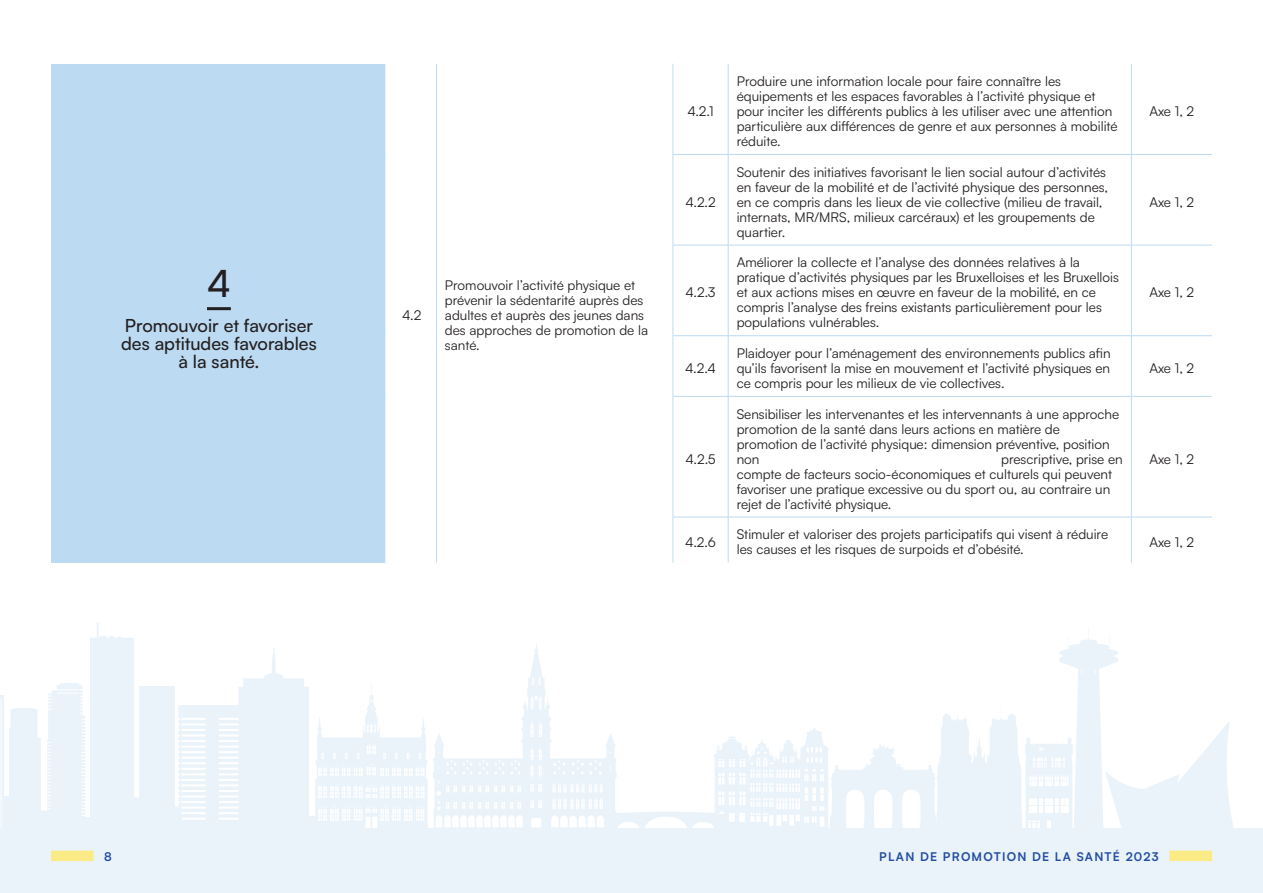
<style>
.page{position:relative;width:1263px;height:893px;background:#fff}
.page>*{position:absolute;margin:0;border:0;box-sizing:border-box;transform-origin:0 0}
.t1{font:500 37.5px "Satoshi";color:#231f20}
.t2{font:500 18px/18px "Satoshi";color:#231f20;text-align:center}
.t3{font:13.5px/15px "Satoshi";color:#231f20}
.t4{font:700 12px "Satoshi";letter-spacing:.1em;color:#244ea1}
</style>
<div class="page">
<svg style="left:0;top:622px;width:1263px;height:271px;fill:#ecf4fa"></svg>
<div style="left:1169px;top:851px;width:43px;height:10px;background:#faeb87"></div>
<div style="left:51px;top:851px;width:43px;height:10px;background:#faeb87"></div>
<div style="left:51px;top:64px;width:336px;height:499px;background:#bcdaf2"></div>
<hr style="left:385px;top:64px;width:3px;height:90px;background:#fff">
<hr style="left:385px;top:154px;width:3px;height:91px;background:#fff">
<hr style="left:385px;top:245px;width:3px;height:91px;background:#fff">
<hr style="left:385px;top:336px;width:3px;height:60px;background:#fff">
<hr style="left:385px;top:396px;width:3px;height:121px;background:#fff">
<hr style="left:385px;top:517px;width:3px;height:46px;background:#fff">
<hr style="left:436px;top:64px;width:1px;height:90px;background:#bcdaf2">
<hr style="left:436px;top:154px;width:1px;height:91px;background:#bcdaf2">
<hr style="left:436px;top:245px;width:1px;height:91px;background:#bcdaf2">
<hr style="left:436px;top:336px;width:1px;height:60px;background:#bcdaf2">
<hr style="left:436px;top:396px;width:1px;height:121px;background:#bcdaf2">
<hr style="left:436px;top:517px;width:1px;height:46px;background:#bcdaf2">
<hr style="left:672px;top:64px;width:1px;height:90px;background:#bcdaf2">
<hr style="left:728px;top:64px;width:1px;height:90px;background:#bcdaf2">
<hr style="left:1131px;top:64px;width:1px;height:90px;background:#bcdaf2">
<hr style="left:672px;top:154px;width:56px;height:1px;background:#bcdaf2">
<hr style="left:672px;top:155px;width:1px;height:90px;background:#bcdaf2">
<hr style="left:728px;top:154px;width:403px;height:1px;background:#bcdaf2">
<hr style="left:728px;top:155px;width:1px;height:90px;background:#bcdaf2">
<hr style="left:1131px;top:154px;width:81px;height:1px;background:#bcdaf2">
<hr style="left:1131px;top:155px;width:1px;height:90px;background:#bcdaf2">
<hr style="left:672px;top:245px;width:56px;height:1px;background:#bcdaf2">
<hr style="left:672px;top:245px;width:1px;height:90px;background:#bcdaf2">
<hr style="left:728px;top:245px;width:403px;height:1px;background:#bcdaf2">
<hr style="left:728px;top:245px;width:1px;height:90px;background:#bcdaf2">
<hr style="left:1131px;top:245px;width:81px;height:1px;background:#bcdaf2">
<hr style="left:1131px;top:245px;width:1px;height:90px;background:#bcdaf2">
<hr style="left:672px;top:335px;width:56px;height:1px;background:#bcdaf2">
<hr style="left:672px;top:336px;width:1px;height:60px;background:#bcdaf2">
<hr style="left:728px;top:335px;width:403px;height:1px;background:#bcdaf2">
<hr style="left:728px;top:336px;width:1px;height:60px;background:#bcdaf2">
<hr style="left:1131px;top:335px;width:81px;height:1px;background:#bcdaf2">
<hr style="left:1131px;top:336px;width:1px;height:60px;background:#bcdaf2">
<hr style="left:672px;top:396px;width:56px;height:1px;background:#bcdaf2">
<hr style="left:672px;top:397px;width:1px;height:120px;background:#bcdaf2">
<hr style="left:728px;top:396px;width:403px;height:1px;background:#bcdaf2">
<hr style="left:728px;top:397px;width:1px;height:120px;background:#bcdaf2">
<hr style="left:1131px;top:396px;width:81px;height:1px;background:#bcdaf2">
<hr style="left:1131px;top:397px;width:1px;height:120px;background:#bcdaf2">
<hr style="left:672px;top:517px;width:56px;height:1px;background:#bcdaf2">
<hr style="left:672px;top:517px;width:1px;height:46px;background:#bcdaf2">
<hr style="left:728px;top:517px;width:403px;height:1px;background:#bcdaf2">
<hr style="left:728px;top:517px;width:1px;height:46px;background:#bcdaf2">
<hr style="left:1131px;top:517px;width:81px;height:1px;background:#bcdaf2">
<hr style="left:1131px;top:517px;width:1px;height:46px;background:#bcdaf2">
<hr style="left:207px;top:307px;width:24px;height:3px;background:#231f20">
<h1 class="t1" style="left:207px;top:257px;width:25px">4</h1>
<h2 class="t2" style="left:121px;top:315px;width:197px">Promouvoir et favoriser des aptitudes favorables à la santé.</h2>
<p class="t3" style="left:402px;top:307px;width:21px">4.2</p>
<p class="t3" style="left:445px;top:277px;width:205px">Promouvoir l’activité physique et prévenir la sédentarité auprès des adultes et auprès des jeunes dans des approches de promotion de la santé.</p>
<p class="t3" style="left:687px;top:103px;width:28px">4.2.1</p>
<p class="t3" style="left:737px;top:73px;width:382px">Produire une information locale pour faire connaître les équipements et les espaces favorables à l’activité physique et pour inciter les différents publics à les utiliser avec une attention particulière aux différences de genre et aux personnes à mobilité réduite.</p>
<p class="t3" style="left:1149px;top:103px;width:46px">Axe 1, 2</p>
<p class="t3" style="left:685px;top:194px;width:32px">4.2.2</p>
<p class="t3" style="left:737px;top:164px;width:373px">Soutenir des initiatives favorisant le lien social autour d’activités en faveur de la mobilité et de l’activité physique des personnes, en ce compris dans les lieux de vie collective (milieu de travail, internats, MR/MRS, milieux carcéraux) et les groupements de quartier.</p>
<p class="t3" style="left:1149px;top:194px;width:46px">Axe 1, 2</p>
<p class="t3" style="left:685px;top:284px;width:32px">4.2.3</p>
<p class="t3" style="left:737px;top:254px;width:384px">Améliorer la collecte et l’analyse des données relatives à la pratique d’activités physiques par les Bruxelloises et les Bruxellois et aux actions mises en œuvre en faveur de la mobilité, en ce compris l’analyse des freins existants particulièrement pour les populations vulnérables.</p>
<p class="t3" style="left:1149px;top:284px;width:46px">Axe 1, 2</p>
<p class="t3" style="left:685px;top:360px;width:32px">4.2.4</p>
<p class="t3" style="left:737px;top:345px;width:375px;text-align:justify">Plaidoyer pour l’aménagement des environnements publics afin qu’ils favorisent la mise en mouvement et l’activité physiques en ce compris pour les milieux de vie collectives.</p>
<p class="t3" style="left:1149px;top:360px;width:46px">Axe 1, 2</p>
<p class="t3" style="left:685px;top:451px;width:32px">4.2.5</p>
<p class="t3" style="left:737px;top:406px;width:384px">Sensibiliser les intervenantes et les intervennants à une approche promotion de la santé dans leurs actions en matière de promotion de l’activité physique: dimension préventive, position non</p>
<p class="t3" style="left:737px;top:451px;width:388px;text-indent:264px">prescriptive, prise en compte de facteurs socio-économiques et culturels qui peuvent favoriser une pratique excessive ou du sport ou, au contraire un rejet de l’activité physique.</p>
<p class="t3" style="left:1149px;top:451px;width:46px">Axe 1, 2</p>
<p class="t3" style="left:685px;top:534px;width:32px">4.2.6</p>
<p class="t3" style="left:737px;top:526px;width:373px">Stimuler et valoriser des projets participatifs qui visent à réduire les causes et les risques de surpoids et d’obésité.</p>
<p class="t3" style="left:1149px;top:534px;width:46px">Axe 1, 2</p>
<p class="t4" style="left:104px;top:848px;width:9px">8</p>
<p class="t4" style="left:879px;top:848px;width:281px">PLAN DE PROMOTION DE LA SANTÉ 2023</p>
</div>
